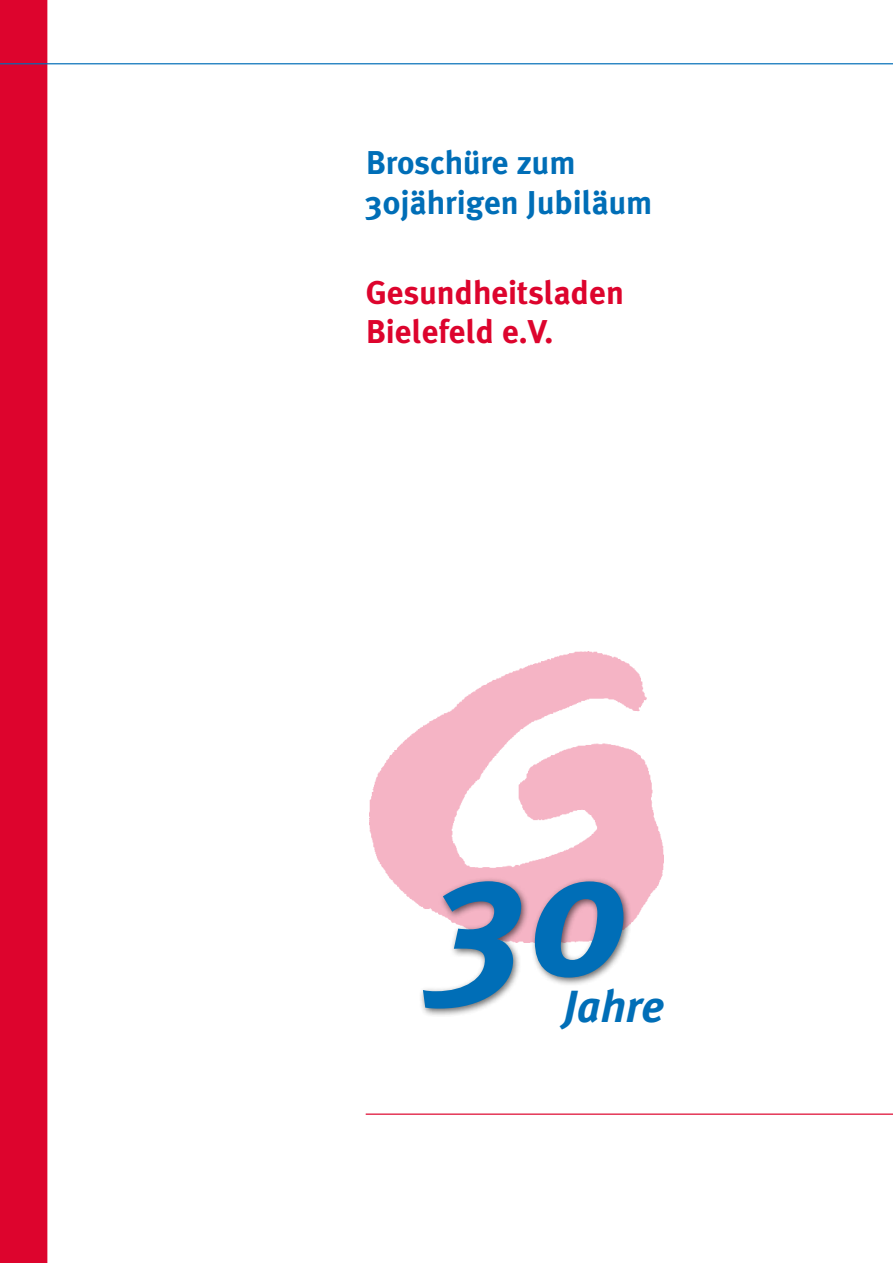
<style>
.page{position:relative;width:893px;height:1263px;background:#fff}
.page>*{position:absolute;margin:0;border:0;box-sizing:border-box;transform-origin:0 0}
.t1{font:italic 700 180px "Meta Plus";color:#006eb7}
.t2{font:italic 700 45px "Meta Plus";color:#006eb7}
.t3{font:700 33px/39.6px "Meta Plus";color:#006eb7}
.t4{font:700 33px/39.6px "Meta Plus";color:#dd042d}
</style>
<div class="page">
<div style="left:0;top:0;width:47px;height:1263px;background:#dd042d"></div>
<hr style="left:366px;top:1113px;width:527px;height:2px;background:#dd042d">
<img style="left:369px;top:652px;width:295px;height:270px">
<div style="left:419px;top:876px;width:213px;height:141px;background:#000;opacity:.6"></div>
<hr style="left:0;top:63px;width:893px;height:1px;background:#006eb7">
<p class="t3" style="left:366px;top:143px;width:288px">Broschüre zum<br>30jährigen Jubiläum</p>
<p class="t4" style="left:366px;top:272px;width:260px">Gesundheitsladen<br>Bielefeld e.V.</p>
<h1 class="t1" style="left:437px;top:809px;width:192px">30</h1>
<h2 class="t2" style="left:564px;top:980px;width:102px">Jahre</h2>
</div>
